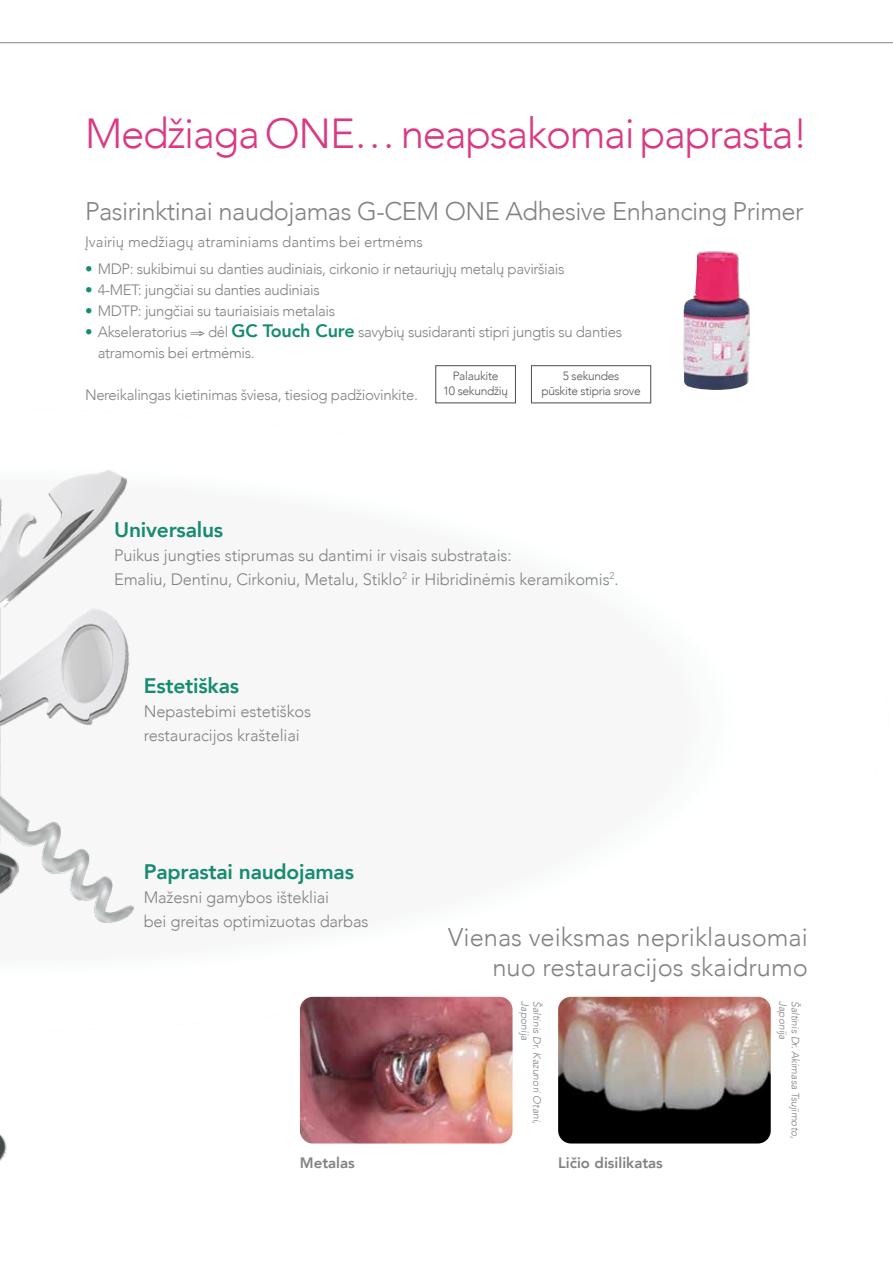
<style>
.page{position:relative;width:893px;height:1263px;background:#fff}
.page>*{position:absolute;margin:0;border:0;box-sizing:border-box;transform-origin:0 0}
.t1{font:300 42px "Avenir";letter-spacing:-.03em;color:#da3a83}
.t2{font:300 25.5px/30px "Avenir";letter-spacing:-.01em;color:#808285;text-align:right}
.t3{font:800 21px "Avenir";letter-spacing:-.01em;color:#158b70}
.t4{font:300 16.5px/24px "Avenir";letter-spacing:-.01em;color:#808285}
.t5{font:300 15px/21px "Avenir";letter-spacing:-.025em;color:#808285}
.t6{font:300 15px "Avenir";color:#808285}
.t7{font:800 15px "Avenir";color:#808285}
.t8{font:300 12px/15px "Avenir";letter-spacing:-.025em;color:#555756;text-align:center}
.t9{font:italic 300 10.5px "Avenir";letter-spacing:-.01em;color:#808285}
.s1{color:#158b70}
.s2{font-weight:800;font-size:18px;color:#158b70}
</style>
<div class="page">
<img style="left:0;top:470px;width:135px;height:691px">
<svg style="left:0;top:42px;width:893px;height:2px;background:#c1c2c3"></svg>
<img style="left:683px;top:251px;width:67px;height:139px">
<img style="left:300px;top:997px;width:213px;height:146px">
<img style="left:558px;top:997px;width:213px;height:146px">
<div style="left:435px;top:365px;width:81px;height:38px;border:1px solid #555756"></div>
<div style="left:531px;top:365px;width:120px;height:38px;border:1px solid #555756"></div>
<h1 class="t1" style="left:85px;top:109px;width:724px">Medžiaga ONE… neapsakomai paprasta!</h1>
<h2 class="t2" style="left:85px;top:196px;width:720px">Pasirinktinai naudojamas G-CEM ONE Adhesive Enhancing Primer</h2>
<p class="t6" style="left:85px;top:233px;width:339px">Įvairių medžiagų atraminiams dantims bei ertmėms</p>
<p class="t5" style="left:85px;top:259px;width:481px"><span class="s1">•</span> MDP: sukibimui su danties audiniais, cirkonio ir netauriųjų metalų paviršiais</p>
<p class="t5" style="left:85px;top:280px;width:236px"><span class="s1">•</span> 4-MET: jungčiai su danties audiniais</p>
<p class="t5" style="left:85px;top:301px;width:252px"><span class="s1">•</span> MDTP: jungčiai su tauriaisiais metalais</p>
<p class="t5" style="left:98px;top:322px;width:526px;text-indent:-13px"><span class="s1">•</span> Akseleratorius ⇒ dėl <span class="s2">GC Touch Cure</span> savybių susidaranti stipri jungtis su danties atramomis bei ertmėmis.</p>
<p class="t5" style="left:85px;top:385px;width:334px">Nereikalingas kietinimas šviesa, tiesiog padžiovinkite.</p>
<p class="t8" style="left:443px;top:368px;width:67px">Palaukite<br>10 sekundžių</p>
<p class="t8" style="left:541px;top:368px;width:101px">5 sekundes<br>pūskite stipria srove</p>
<h3 class="t3" style="left:114px;top:513px;width:111px">Universalus</h3>
<p class="t4" style="left:114px;top:543px;width:506px">Puikus jungties stiprumas su dantimi ir visais substratais:<br>Emaliu, Dentinu, Cirkoniu, Metalu, Stiklo<sup>2</sup> ir Hibridinėmis keramikomis<sup>2</sup>.</p>
<h3 class="t3" style="left:144px;top:670px;width:97px">Estetiškas</h3>
<p class="t4" style="left:144px;top:700px;width:169px">Nepastebimi estetiškos restauracijos krašteliai</p>
<h3 class="t3" style="left:144px;top:855px;width:212px">Paprastai naudojamas</h3>
<p class="t4" style="left:144px;top:885px;width:226px">Mažesni gamybos ištekliai<br>bei greitas optimizuotas darbas</p>
<p class="t7" style="left:300px;top:1151px;width:57px">Metalas</p>
<h2 class="t2" style="left:448px;top:922px;width:361px">Vienas veiksmas nepriklausomai nuo restauracijos skaidrumo</h2>
<p class="t9" style="left:531px;top:1001px;width:41px;rotate:90deg">Japonija</p>
<p class="t9" style="left:543px;top:1001px;width:124px;rotate:90deg">Šaltinis Dr. Kazunori Otani,</p>
<p class="t9" style="left:789px;top:1001px;width:40px;rotate:90deg">Japonija</p>
<p class="t9" style="left:801px;top:1001px;width:139px;rotate:90deg">Šaltinis Dr. Akimasa Tsujimoto,</p>
<p class="t7" style="left:558px;top:1151px;width:106px">Ličio disilikatas</p>
</div>
